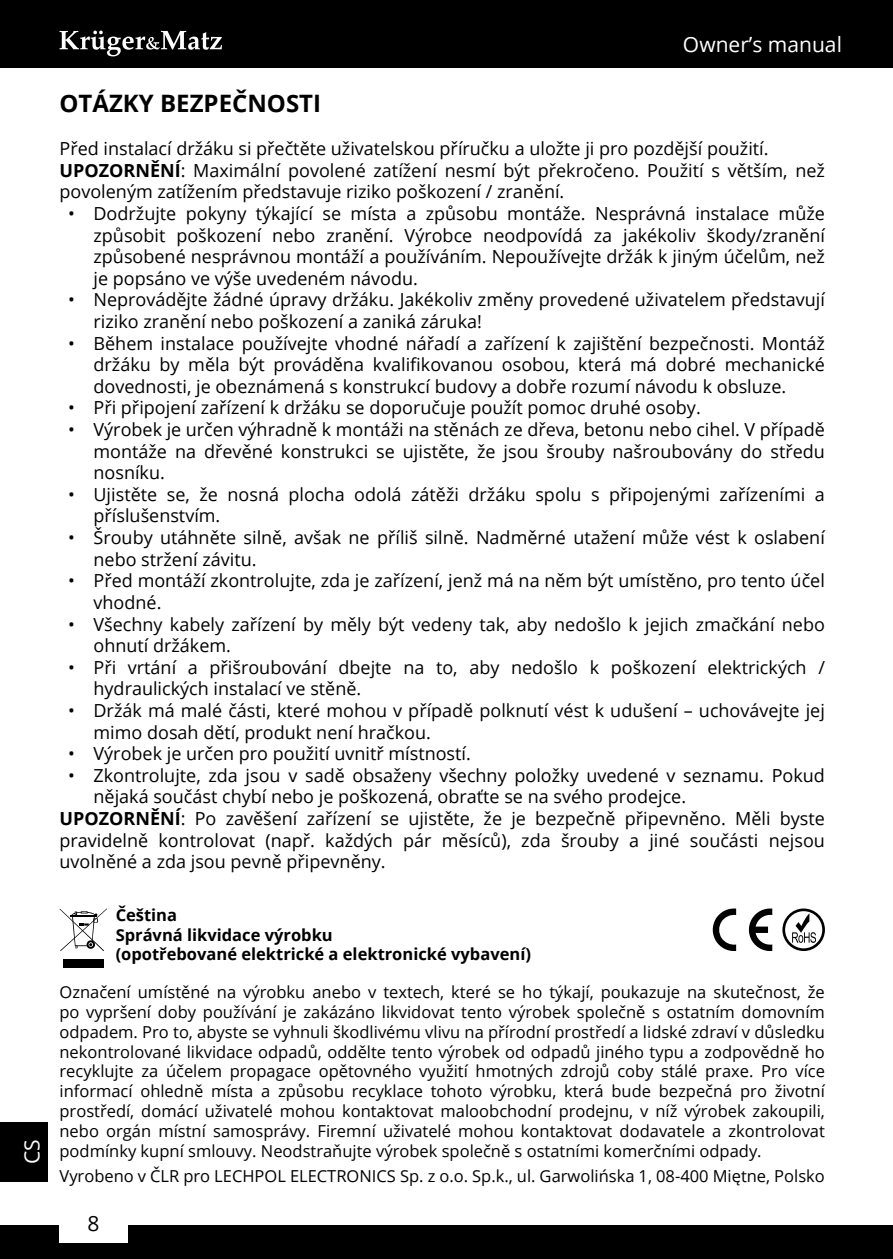
<style>
.page{position:relative;width:893px;height:1259px;background:#fff}
.page>*{position:absolute;margin:0;border:0;box-sizing:border-box;transform-origin:0 0}
.t1{font:700 24px "Open Sans";color:#000}
.t2{font:21px "Open Sans";color:#fff}
.t3{font:21px "Open Sans";color:#000}
.t4{font:18px/21.6px "Open Sans";color:#000}
.t5{font:16.5px/19.8px "Open Sans";color:#000;text-align:justify}
.t6{font:700 16.5px/19.8px "Open Sans";color:#000}
.s1{font-weight:700}
</style>
<div class="page">
<div style="left:0;top:0;width:893px;height:68px;background:#000"></div>
<svg style="left:60px;top:31px;width:162px;height:25px"></svg>
<div style="left:0;top:1225px;width:893px;height:34px;background:#000"></div>
<div style="left:60px;top:1207px;width:68px;height:35px;background:#fff"></div>
<div style="left:0;top:1122px;width:48px;height:59px;background:#000"></div>
<div style="left:63px;top:959px;width:40px;height:9px;background:#000"></div>
<svg style="left:60px;top:908px;width:47px;height:43px"></svg>
<svg style="left:87px;top:940px;width:8px;height:8px"></svg>
<svg style="left:782px;top:908px;width:43px;height:43px"></svg>
<svg style="left:712px;top:908px;width:60px;height:43px"></svg>
<p class="t2" style="left:18px;top:1164px;width:26px;rotate:-90deg">CS</p>
<p class="t2" style="left:683px;top:30px;width:160px">Owner’s manual</p>
<h1 class="t1" style="left:60px;top:86px;width:263px">Otázky bezpečnosti</h1>
<p class="t4" style="left:60px;top:137px;width:767px">Před instalací držáku si přečtěte uživatelskou příručku a uložte ji pro pozdější použití.<br><span class="s1">UPOZORN ĚN Í</span>: Maximální povolené zatížení nesmí být překročeno. Použití s větším, než povoleným zatížením představuje riziko poškození / zranění.</p>
<p class="t4" style="left:94px;top:202px;width:733px;text-align:justify;text-indent:-26px">• Dodržujte pokyny týkající se místa a způsobu montáže. Nesprávná instalace může způsobit poškození nebo zranění. Výrobce neodpovídá za jakékoliv škody/zranění způsobené nesprávnou montáží a používáním. Nepoužívejte držák k jiným účelům, než je popsáno ve výše uvedeném návodu.</p>
<p class="t4" style="left:94px;top:289px;width:733px;text-indent:-26px">• Neprovádějte žádné úpravy držáku. Jakékoliv změny provedené uživatelem představují riziko zranění nebo poškození a zaniká záruka!</p>
<p class="t4" style="left:94px;top:332px;width:733px;text-align:justify;text-indent:-26px">• Během instalace používejte vhodné nářadí a zařízení k zajištění bezpečnosti. Montáž držáku by měla být prováděna kvalifikovanou osobou, která má dobré mechanické dovednosti, je obeznámená s konstrukcí budovy a dobře rozumí návodu k obsluze.</p>
<p class="t4" style="left:68px;top:397px;width:634px">• Při připojení zařízení k držáku se doporučuje použít pomoc druhé osoby.</p>
<p class="t4" style="left:94px;top:418px;width:733px;text-align:justify;text-indent:-26px">• Výrobek je určen výhradně k montáži na stěnách ze dřeva, betonu nebo cihel. V případě montáže na dřevěné konstrukci se ujistěte, že jsou šrouby našroubovány do středu nosníku.</p>
<p class="t4" style="left:94px;top:483px;width:733px;text-indent:-26px">• Ujistěte se, že nosná plocha odolá zátěži držáku spolu s připojenými zařízeními a příslušenstvím.</p>
<p class="t4" style="left:94px;top:526px;width:733px;text-indent:-26px">• Šrouby utáhněte silně, avšak ne příliš silně. Nadměrné utažení může vést k oslabení nebo stržení závitu.</p>
<p class="t4" style="left:94px;top:569px;width:733px;text-indent:-26px">• Před montáží zkontrolujte, zda je zařízení, jenž má na něm být umístěno, pro tento účel vhodné.</p>
<p class="t4" style="left:94px;top:613px;width:733px;text-indent:-26px">• Všechny kabely zařízení by měly být vedeny tak, aby nedošlo k jejich zmačkání nebo ohnutí držákem.</p>
<p class="t4" style="left:94px;top:656px;width:733px;text-indent:-26px">• Při vrtání a přišroubování dbejte na to, aby nedošlo k poškození elektrických / hydraulických instalací ve stěně.</p>
<p class="t4" style="left:94px;top:699px;width:733px;text-indent:-26px">• Držák má malé části, které mohou v případě polknutí vést k udušení – uchovávejte jej mimo dosah dětí, produkt není hračkou.</p>
<p class="t4" style="left:68px;top:742px;width:404px">• Výrobek je určen pro použití uvnitř místností.</p>
<p class="t4" style="left:68px;top:764px;width:758px">• Zkontrolujte, zda jsou v sadě obsaženy všechny položky uvedené v seznamu. Pokud</p>
<p class="t4" style="left:94px;top:785px;width:594px">nějaká součást chybí nebo je poškozená, obraťte se na svého prodejce.</p>
<p class="t4" style="left:60px;top:807px;width:767px"><span class="s1">UPOZORN ĚN Í</span>: Po zavěšení zařízení se ujistěte, že je bezpečně připevněno. Měli byste</p>
<p class="t4" style="left:60px;top:829px;width:767px">pravidelně kontrolovat (např. každých pár měsíců), zda šrouby a jiné součásti nejsou</p>
<p class="t4" style="left:60px;top:850px;width:328px">uvolněné a zda jsou pevně připevněny.</p>
<p class="t6" style="left:116px;top:904px;width:417px">Čeština<br>Správná likvidace výrobku<br>(opotřebované elektrické a elektronické vybavení)</p>
<p class="t5" style="left:60px;top:982px;width:767px">Označení umístěné na výrobku anebo v textech, které se ho týkají, poukazuje na skutečnost, že po vypršení doby používání je zakázáno likvidovat tento výrobek společně s ostatním domovním odpadem. Pro to, abyste se vyhnuli škodlivému vlivu na přírodní prostředí a lidské zdraví v důsledku nekontrolované likvidace odpadů, oddělte tento výrobek od odpadů jiného typu a zodpovědně ho recyklujte za účelem propagace opětovného využití hmotných zdrojů coby stálé praxe. Pro více informací ohledně místa a způsobu recyklace tohoto výrobku, která bude bezpečná pro životní prostředí, domácí uživatelé mohou kontaktovat maloobchodní prodejnu, v níž výrobek zakoupili, nebo orgán místní samosprávy. Firemní uživatelé mohou kontaktovat dodavatele a zkontrolovat podmínky kupní smlouvy. Neodstraňujte výrobek společně s ostatními komerčními odpady.</p>
<p class="t5" style="left:60px;top:1166px;width:767px">Vyrobeno v ČLR pro LECHPOL ELECTRONICS Sp. z o.o. Sp.k., ul. Garwolińska 1, 08-400 Miętne, Polsko</p>
<p class="t3" style="left:88px;top:1208px;width:14px">8</p>
</div>
